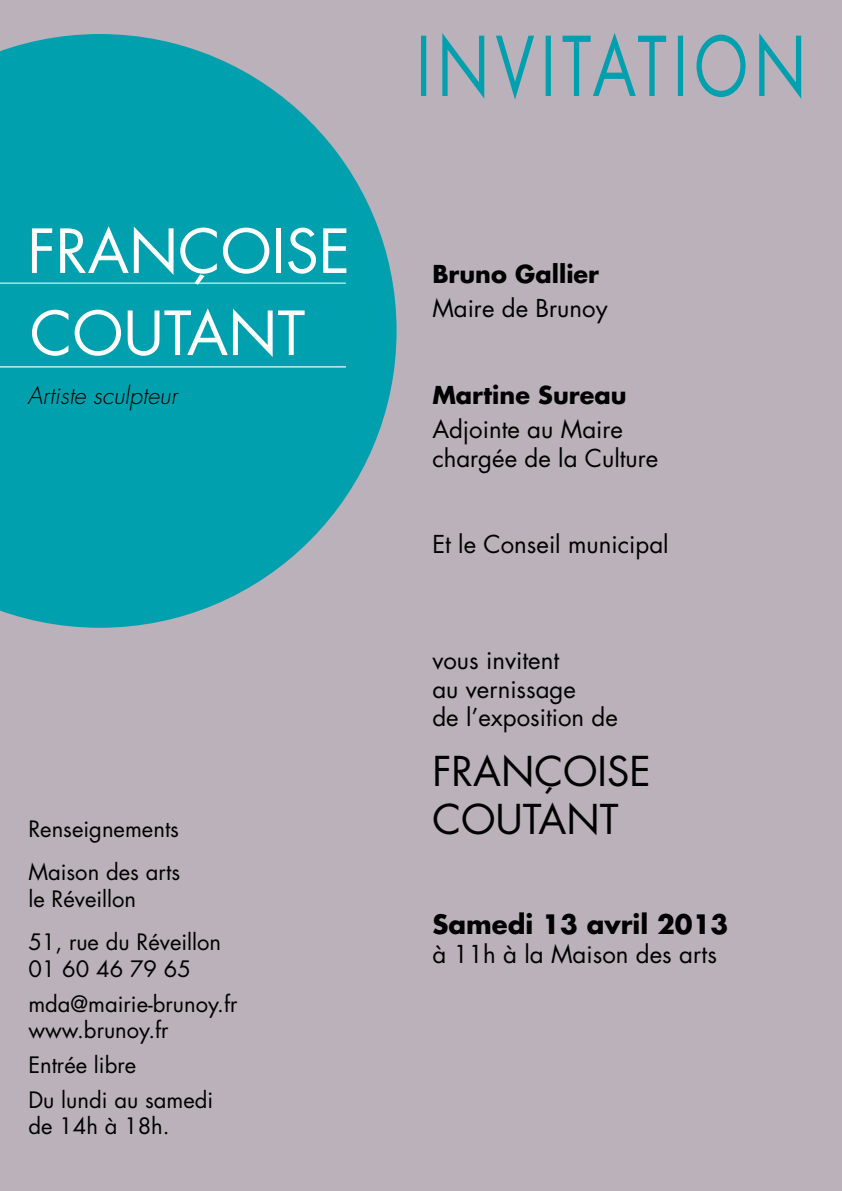
<style>
.page{position:relative;width:842px;height:1191px;background:#bab1ba}
.page>*{position:absolute;margin:0;border:0;box-sizing:border-box;transform-origin:0 0}
.t1{font:59px/82px "Futura";color:#fff}
.t2{font:40px/48px "Futura";color:#000}
.t3{font:700 26px "Futura";color:#000}
.t4{font:24px/28.8px "Futura";color:#000}
.t5{font:700 24px "Futura";color:#000}
.t6{font:italic 300 23.6px "Futura";color:#000}
.t7{font:22px/35px "Futura";color:#000}
</style>
<div class="page">
<svg style="left:0;top:34px;width:397px;height:594px;fill:#00a0af"></svg>
<hr style="left:0;top:366px;width:346px;height:1px;background:#fff">
<hr style="left:0;top:283px;width:346px;height:1px;background:#fff">
<svg style="left:421px;top:33px;width:380px;height:67px"></svg>
<h1 class="t1" style="left:27px;top:211px;width:324px">FRANÇOISE<br>COUTANT</h1>
<p class="t6" style="left:27px;top:381px;width:151px">Artiste sculpteur</p>
<p class="t7" style="left:28px;top:807px;width:153px;line-height:43.4px">Renseignements<br>Maison des arts</p>
<p class="t7" style="left:28px;top:877px;width:194px;line-height:43.4px">le Réveillon<br>51, rue du Réveillon</p>
<p class="t7" style="left:28px;top:951px;width:211px">01 60 46 79 65 mda@mairie-brunoy.fr</p>
<p class="t7" style="left:28px;top:1012px;width:187px">www.brunoy.fr<br>Entrée libre<br>Du lundi au samedi</p>
<p class="t7" style="left:28px;top:1109px;width:143px">de 14h à 18h.</p>
<p class="t5" style="left:432px;top:258px;width:168px">Bruno Gallier</p>
<p class="t4" style="left:432px;top:294px;width:177px">Maire de Brunoy</p>
<p class="t5" style="left:432px;top:379px;width:196px">Martine Sureau</p>
<p class="t4" style="left:432px;top:415px;width:228px">Adjointe au Maire chargée de la Culture</p>
<p class="t4" style="left:432px;top:530px;width:238px">Et le Conseil municipal</p>
<p class="t4" style="left:432px;top:646px;width:187px">vous invitent<br>au vernissage<br>de l’exposition de</p>
<h2 class="t2" style="left:432px;top:747px;width:45px">Françoise coutant</h2>
<p class="t3" style="left:432px;top:907px;width:298px">Samedi 13 avril 2013</p>
<p class="t4" style="left:432px;top:939px;width:286px">à 11h à la Maison des arts</p>
</div>
